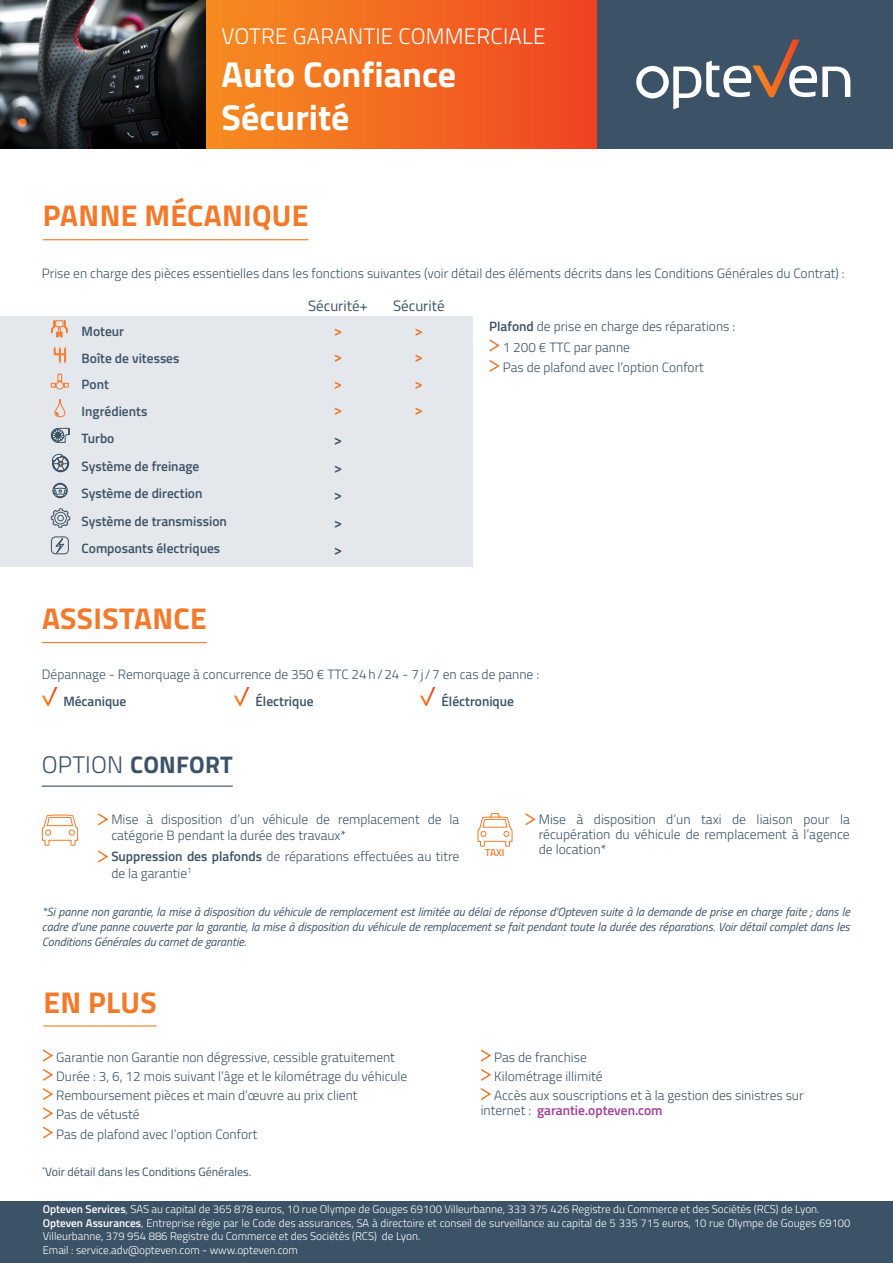
<style>
.page{position:relative;width:893px;height:1263px;background:#fff}
.page>*{position:absolute;margin:0;border:0;box-sizing:border-box;transform-origin:0 0}
.t1{font:700 36px "Titillium Web";color:#fff}
.titres{font:700 30px "Titillium Web";letter-spacing:.01em;color:#f4792a}
.titres-2{font:700 24px "Titillium Web";letter-spacing:.01em;color:#3c5266}
.t2{font:300 22.5px "Titillium Web";letter-spacing:.01em;color:#fff}
.t3{font:15px "Titillium Web";color:#3c5266}
.t4{font:600 15px "Titillium Web";color:#ee7219}
.t5{font:600 15px "Titillium Web";color:#3c5266}
.txt_courant_drapeau{font:300 13.5px/16.5px "Titillium Web";color:#3c5266}
.txt_courant{font:300 13.5px/15px "Titillium Web";color:#3c5266}
.t6{font:600 13.5px "Titillium Web";color:#3c5266}
.renvois_textes_itali{font:italic 12px/15px "Titillium Web";color:#3c5266;text-align:justify}
.t7{font:12px "Titillium Web";color:#3c5266}
.t8{font:300 11.25px/13.5px "Titillium Web";color:#fff}
.txt_courant-2{font:600 10.2px "Titillium Web";color:#f4792a}
.s1{font-weight:600}
.s2{font-weight:300}
.s3{font-weight:600;color:#a13d96}
</style>
<div class="page">
<div style="left:206px;top:0;width:392px;height:149px;background:linear-gradient(to right,#f68d20,#ef4422)"></div>
<div style="left:598px;top:0;width:295px;height:149px;background:#3c5266"></div>
<svg style="left:636px;top:39px;width:214px;height:70px"></svg>
<svg style="left:42px;top:1049px;width:12px;height:90px"></svg>
<svg style="left:480px;top:1049px;width:12px;height:51px"></svg>
<hr style="left:43px;top:1025px;width:114px;height:1px;background:#f4792a">
<svg style="left:42px;top:687px;width:15px;height:19px"></svg>
<svg style="left:234px;top:687px;width:15px;height:19px"></svg>
<svg style="left:420px;top:687px;width:15px;height:19px"></svg>
<hr style="left:42px;top:642px;width:165px;height:1px;background:#f4792a">
<svg style="left:98px;top:813px;width:11px;height:13px"></svg>
<svg style="left:98px;top:850px;width:11px;height:13px"></svg>
<hr style="left:42px;top:785px;width:191px;height:2px;background:#3c5266">
<svg style="left:41px;top:814px;width:38px;height:32px"></svg>
<svg style="left:525px;top:813px;width:11px;height:13px"></svg>
<svg style="left:477px;top:813px;width:36px;height:34px"></svg>
<img style="left:0;top:0;width:206px;height:149px">
<hr style="left:43px;top:239px;width:265px;height:1px;background:#f4792a">
<div style="left:0;top:317px;width:472px;height:250px;background:#e4e7ec"></div>
<svg style="left:51px;top:320px;width:17px;height:17px"></svg>
<svg style="left:54px;top:346px;width:12px;height:18px"></svg>
<svg style="left:51px;top:374px;width:18px;height:15px"></svg>
<svg style="left:54px;top:399px;width:11px;height:18px"></svg>
<svg style="left:51px;top:428px;width:19px;height:15px"></svg>
<svg style="left:52px;top:453px;width:17px;height:20px"></svg>
<svg style="left:52px;top:483px;width:16px;height:15px"></svg>
<svg style="left:51px;top:508px;width:19px;height:20px"></svg>
<svg style="left:51px;top:536px;width:18px;height:19px"></svg>
<svg style="left:489px;top:339px;width:11px;height:33px"></svg>
<div style="left:0;top:1201px;width:893px;height:62px;background:#3c5266"></div>
<p class="t2" style="left:222px;top:20px;width:326px">VOTRE GARANTIE COMMERCIALE</p>
<p class="t1" style="left:221px;top:47px;width:236px">Auto Confiance</p>
<p class="t1" style="left:221px;top:90px;width:130px">Sécurité</p>
<p class="titres" style="left:43px;top:193px;width:267px">PANNE MÉCANIQUE</p>
<p class="txt_courant_drapeau" style="left:42px;top:264px;width:804px">Prise en charge des pièces essentielles dans les fonctions suivantes (voir détail des éléments décrits dans les Conditions Générales du Contrat) :</p>
<p class="txt_courant_drapeau" style="left:489px;top:317px;width:248px"><span class="s1">Plafond</span> de prise en charge des réparations :</p>
<p class="txt_courant_drapeau" style="left:503px;top:338px;width:129px">1 200 € TTC par panne</p>
<p class="txt_courant_drapeau" style="left:503px;top:358px;width:203px">Pas de plafond avec l’option Confort</p>
<p class="t3" style="left:308px;top:294px;width:61px">Sécurité+</p>
<p class="t3" style="left:393px;top:294px;width:53px">Sécurité</p>
<p class="t6" style="left:82px;top:322px;width:44px">Moteur</p>
<p class="t4" style="left:334px;top:320px;width:10px">&gt;</p>
<p class="t4" style="left:415px;top:320px;width:10px">&gt;</p>
<p class="t6" style="left:82px;top:348px;width:99px">Boîte de vitesses</p>
<p class="t4" style="left:334px;top:345px;width:10px">&gt;</p>
<p class="t4" style="left:415px;top:345px;width:10px">&gt;</p>
<p class="t6" style="left:82px;top:374px;width:29px">Pont</p>
<p class="t4" style="left:334px;top:372px;width:10px">&gt;</p>
<p class="t4" style="left:415px;top:372px;width:10px">&gt;</p>
<p class="t6" style="left:82px;top:401px;width:67px">Ingrédients</p>
<p class="t4" style="left:334px;top:398px;width:10px">&gt;</p>
<p class="t4" style="left:415px;top:398px;width:10px">&gt;</p>
<p class="t6" style="left:82px;top:428px;width:34px">Turbo</p>
<p class="t5" style="left:334px;top:428px;width:10px">&gt;</p>
<p class="t6" style="left:82px;top:456px;width:119px">Système de freinage</p>
<p class="t5" style="left:334px;top:456px;width:10px">&gt;</p>
<p class="t6" style="left:82px;top:483px;width:122px">Système de direction</p>
<p class="t5" style="left:334px;top:483px;width:10px">&gt;</p>
<p class="t6" style="left:82px;top:511px;width:147px">Système de transmission</p>
<p class="t5" style="left:334px;top:511px;width:10px">&gt;</p>
<p class="t6" style="left:82px;top:538px;width:140px">Composants électriques</p>
<p class="t5" style="left:334px;top:538px;width:10px">&gt;</p>
<p class="titres" style="left:42px;top:596px;width:166px">ASSISTANCE</p>
<p class="txt_courant_drapeau" style="left:42px;top:665px;width:499px">Dépannage - Remorquage à concurrence de 350 € TTC 24h/24 - 7j/7 en cas de panne :</p>
<p class="t6" style="left:63px;top:691px;width:65px">Mécanique</p>
<p class="t6" style="left:255px;top:691px;width:60px">Électrique</p>
<p class="t6" style="left:441px;top:691px;width:74px">Éléctronique</p>
<p class="titres-2" style="left:42px;top:746px;width:192px"><span class="s2">OPTION</span> CONFORT</p>
<p class="txt_courant_drapeau" style="left:111px;top:810px;width:349px">Mise à disposition d’un véhicule de remplacement de la catégorie B pendant la durée des travaux*</p>
<p class="txt_courant_drapeau" style="left:111px;top:847px;width:349px"><span class="s1">Suppression des plafonds</span> de réparations effectuées au titre de la garantie<sup>1</sup></p>
<p class="txt_courant-2" style="left:485px;top:845px;width:21px">TAXI</p>
<p class="txt_courant_drapeau" style="left:539px;top:811px;width:313px;line-height:15px;text-align:justify">Mise à disposition d’un taxi de liaison pour la récupération du véhicule de remplacement à l’agence de location*</p>
<p class="renvois_textes_itali" style="left:42px;top:904px;width:809px">*Si panne non garantie, la mise à disposition du véhicule de remplacement est limitée au délai de réponse d’Opteven suite à la demande de prise en charge faite ; dans le cadre d’une panne couverte par la garantie, la mise à disposition du véhicule de remplacement se fait pendant toute la durée des réparations. Voir détail complet dans les Conditions Générales du carnet de garantie.</p>
<p class="titres" style="left:44px;top:979px;width:115px">EN PLUS</p>
<p class="txt_courant" style="left:56px;top:1049px;width:340px">Garantie non Garantie non dégressive, cessible gratuitement</p>
<p class="txt_courant" style="left:56px;top:1068px;width:353px">Durée : 3, 6, 12 mois suivant l’âge et le kilométrage du véhicule</p>
<p class="txt_courant" style="left:56px;top:1087px;width:303px">Remboursement pièces et main d’œuvre au prix client</p>
<p class="txt_courant" style="left:56px;top:1106px;width:85px">Pas de vétusté</p>
<p class="txt_courant" style="left:56px;top:1126px;width:203px">Pas de plafond avec l’option Confort</p>
<p class="t7" style="left:42px;top:1163px;width:211px"><sup>*</sup>Voir détail dans les Conditions Générales.</p>
<p class="txt_courant" style="left:494px;top:1049px;width:94px">Pas de franchise</p>
<p class="txt_courant" style="left:494px;top:1068px;width:110px">Kilométrage illimité</p>
<p class="txt_courant" style="left:481px;top:1087px;width:324px;text-indent:14px">Accès aux souscriptions et à la gestion des sinistres sur internet : <span class="s3">garantie.opteven.com</span></p>
<p class="t8" style="left:43px;top:1202px;width:778px"><span class="s1">Opteven Services</span>, SAS au capital de 365 878 euros, 10 rue Olympe de Gouges 69100 Villeurbanne, 333 375 426 Registre du Commerce et des Sociétés (RCS) de Lyon.</p>
<p class="t8" style="left:43px;top:1215px;width:809px"><span class="s1">Opteven Assurances</span>, Entreprise régie par le Code des assurances, SA à directoire et conseil de surveillance au capital de 5 335 715 euros, 10 rue Olympe de Gouges 69100<br>Villeurbanne, 379 954 886 Registre du Commerce et des Sociétés (RCS) de Lyon.</p>
<p class="t8" style="left:43px;top:1242px;width:257px">Email : service.adv@opteven.com - www.opteven.com</p>
</div>
